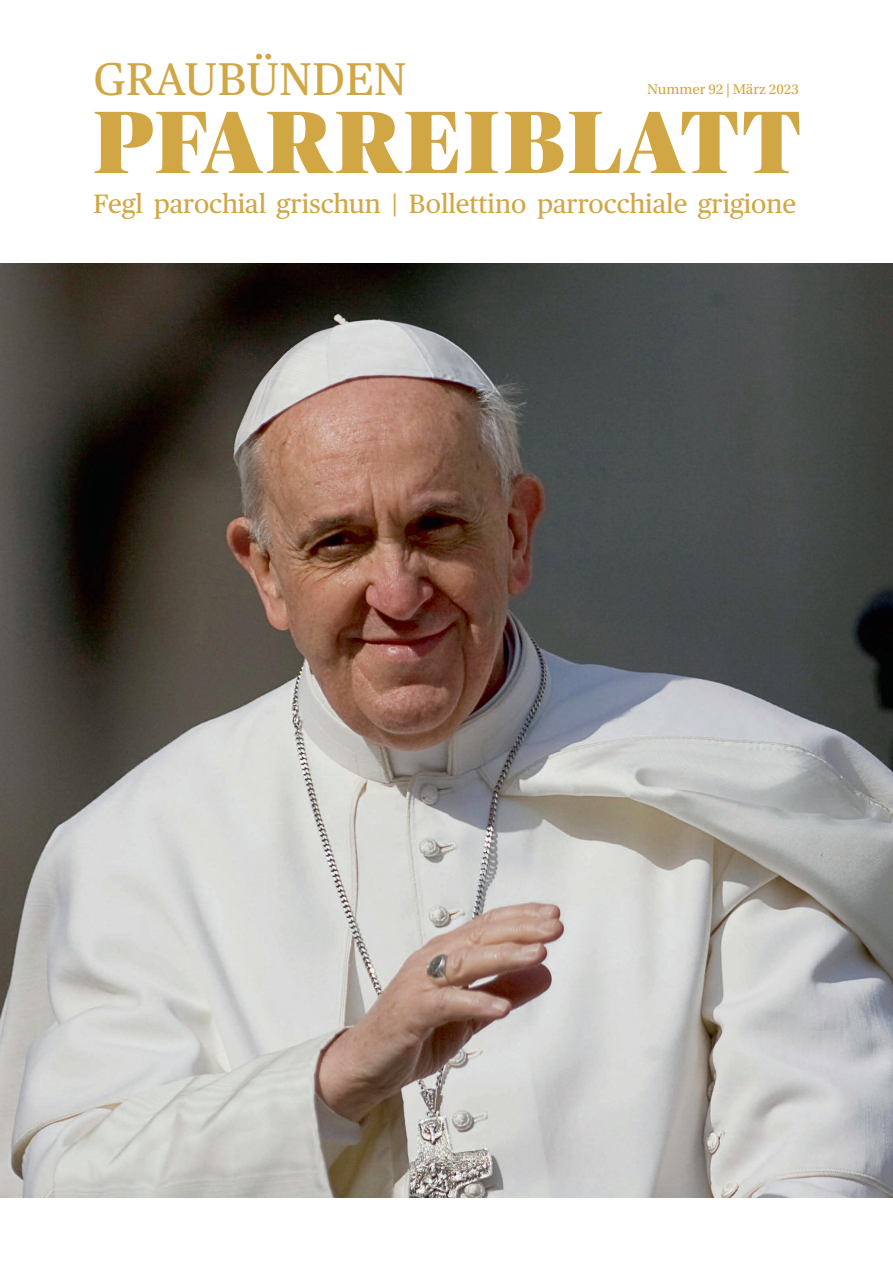
<style>
.page{position:relative;width:893px;height:1263px;background:#fff}
.page>*{position:absolute;margin:0;border:0;box-sizing:border-box;transform-origin:0 0}
.t1{font:900 88.35px "Publico Banner";letter-spacing:.045em;color:#d1a644}
.t2{font:45.75px "Publico Text";letter-spacing:.015em;color:#d1a644}
.t3{font:26.55px "Publico Text";color:#d1a644}
.t4{font:15px "Utopia Std";color:#d1a644}
</style>
<div class="page">
<img style="left:0;top:264px;width:893px;height:934px">
<h2 class="t2" style="left:94px;top:52px;width:314px">GRAUBÜNDEN</h2>
<h1 class="t1" style="left:94px;top:93px;width:708px">PFARREIBLATT</h1>
<p class="t4" style="left:647px;top:81px;width:153px">Nummer 92 | März 2023</p>
<p class="t3" style="left:94px;top:188px;width:704px">Fegl parochial grischun | Bollettino parrocchiale grigione</p>
</div>
